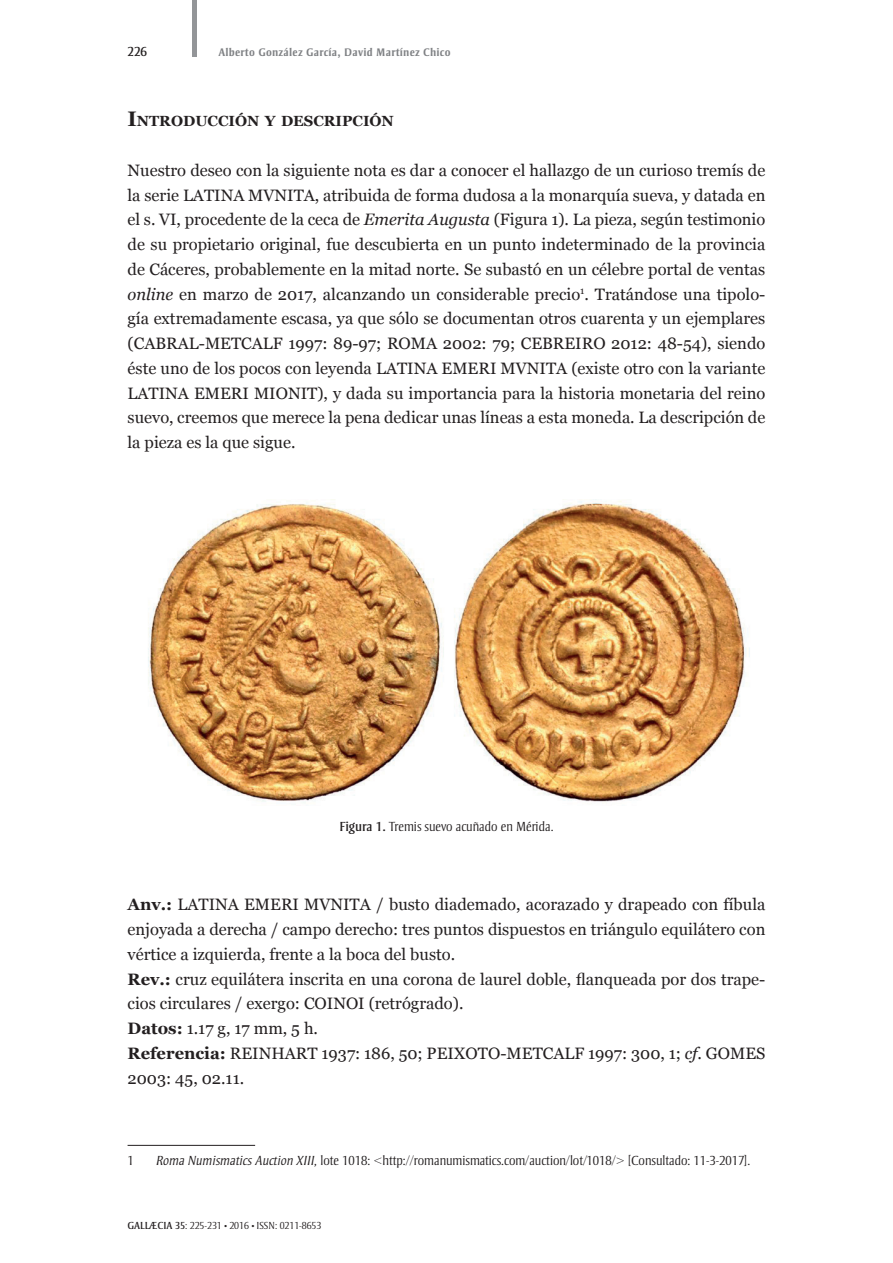
<style>
.page{position:relative;width:893px;height:1263px;background:#fff}
.page>*{position:absolute;margin:0;border:0;box-sizing:border-box;transform-origin:0 0}
.t1{font:16.5px/24.8px "Georgia";color:#231f20;text-align:justify}
.t2{font:700 14.7px "Georgia";color:#231f20}
.t3{font:300 13.5px "Strayhorn";color:#231f20}
.t4{font:13.5px "Strayhorn";color:#231f20}
.t5{font:700 11.25px "Strayhorn";letter-spacing:.025em;color:#808285}
.t6{font:300 10.5px "Strayhorn";color:#231f20}
.s1{font-size:21px}
.s2{font-style:italic}
.s3{font-weight:400}
.s4{font-weight:700}
.s5{font-size:9px}
</style>
<div class="page">
<hr style="left:192px;top:0;width:4px;height:56px;background:#939598">
<hr style="left:128px;top:1145px;width:127px;height:1px;background:#231f20">
<img style="left:148px;top:501px;width:602px;height:301px">
<p class="t4" style="left:128px;top:44px;width:21px">226</p>
<p class="t5" style="left:218px;top:45px;width:234px">Alberto González García, David Martínez Chico</p>
<p class="t2" style="left:128px;top:112px;width:268px"><span class="s1">I</span>NTRODUCCIÓN Y DESCRIPCIÓN</p>
<p class="t1" style="left:128px;top:158px;width:639px">Nuestro deseo con la siguiente nota es dar a conocer el hallazgo de un curioso tremís de la serie LATINA MVNITA, atribuida de forma dudosa a la monarquía sueva, y datada en el s. VI, procedente de la ceca de <span class="s2">Emerita Augusta</span> (Figura 1). La pieza, según testimonio de su propietario original, fue descubierta en un punto indeterminado de la provincia de Cáceres, probablemente en la mitad norte. Se subastó en un célebre portal de ventas <span class="s2">online</span> en marzo de 2017, alcanzando un considerable precio<sup>1</sup>. Tratándose una tipolo&shy;gía extremadamente escasa, ya que sólo se documentan otros cuarenta y un ejemplares (CABRAL-METCALF 1997: 89-97; ROMA 2002: 79; CEBREIRO 2012: 48-54), siendo éste uno de los pocos con leyenda LATINA EMERI MVNITA (existe otro con la variante LATINA EMERI MIONIT), y dada su importancia para la historia monetaria del reino suevo, creemos que merece la pena dedicar unas líneas a esta moneda. La descripción de la pieza es la que sigue.</p>
<p class="t3" style="left:339px;top:819px;width:216px"><span class="s3">Figura 1.</span> Tremis suevo acuñado en Mérida.</p>
<p class="t1" style="left:128px;top:892px;width:639px;text-align:left"><span class="s4">Anv.:</span> LATINA EMERI MVNITA / busto diademado, acorazado y drapeado con fíbula enjoyada a derecha / campo derecho: tres puntos dispuestos en triángulo equilátero con vértice a izquierda, frente a la boca del busto.<br><span class="s4">Rev.:</span> cruz equilátera inscrita en una corona de laurel doble, flanqueada por dos trape&shy;cios circulares / exergo: COINOI (retrógrado).<br><span class="s4">Datos:</span> 1.17 g, 17 mm, 5 h.<br><span class="s4">Referencia:</span> REINHART 1937: 186, 50; PEIXOTO-METCALF 1997: 300, 1; <span class="s2">cf</span>. GOMES 2003: 45, 02.11.</p>
<p class="t3" style="left:128px;top:1153px;width:8px">1</p>
<p class="t3" style="left:156px;top:1153px;width:596px"><span class="s2">Roma Numismatics Auction XIII,</span> lote 1018: &lt;http://romanumismatics.com/auction/lot/1018/&gt; [Consultado: 11-3-2017].</p>
<p class="t6" style="left:128px;top:1219px;width:195px"><span class="s3">GALLÆCIA 35</span>: 225-231 <span class="s5">•</span> 2016 <span class="s5">•</span> ISSN: 0211-8653</p>
</div>
